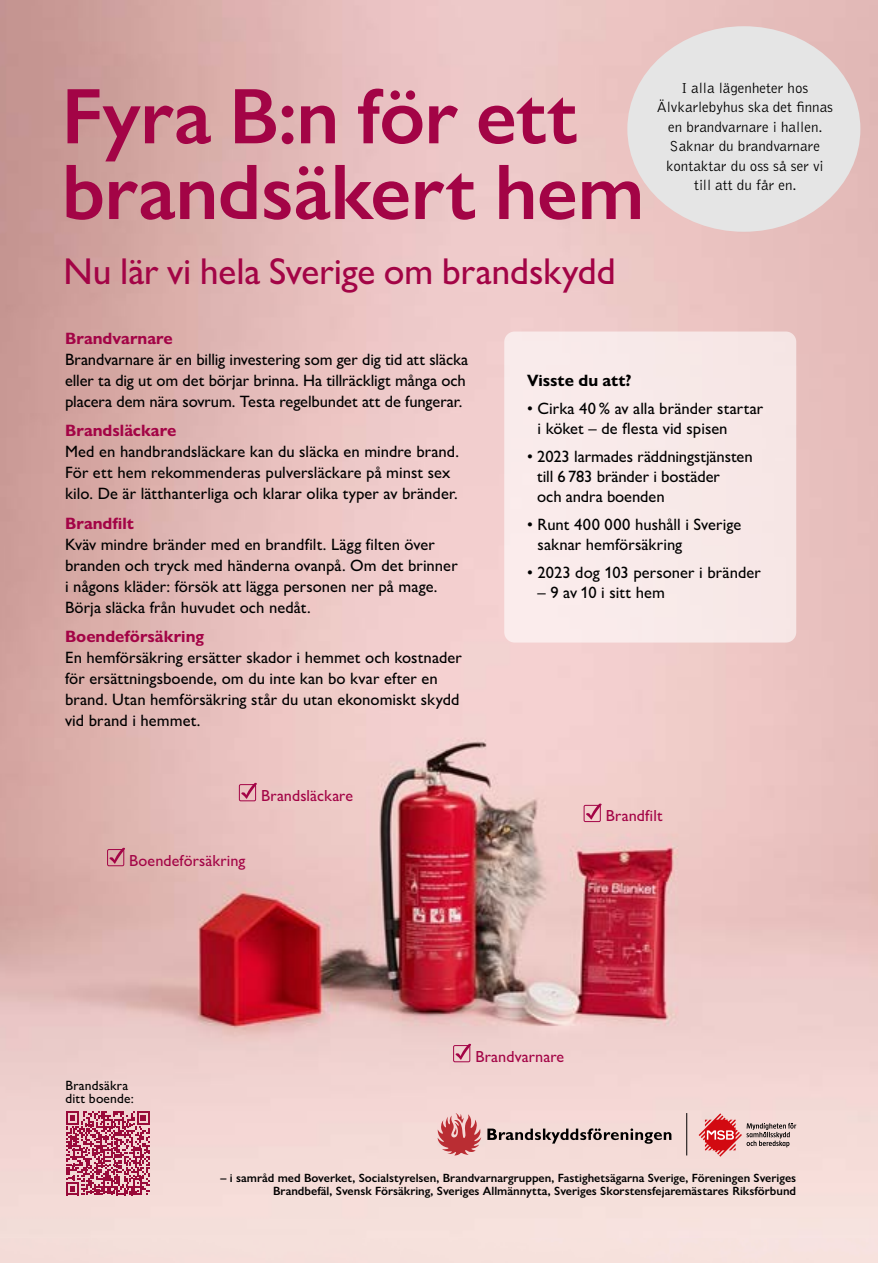
<style>
.page{position:relative;width:893px;height:1263px;background:#fff}
.page>*{position:absolute;margin:0;border:0;box-sizing:border-box;transform-origin:0 0}
.Bilder{font:600 79.35px/75.8px "Gill Sans Nova";letter-spacing:-.005em;color:#a30446}
.Bilder-2{font:500 37.5px "Gill Sans Nova";letter-spacing:-.005em;color:#a30446}
.Bilder-3{font:500 16.5px/21px "Gill Sans Nova";letter-spacing:.005em;color:#000}
.Bilder-4{font:700 16.5px "Gill Sans Nova";letter-spacing:-.005em;color:#000}
.Bilder-5{font:500 16.05px "Gill Sans Nova";letter-spacing:.005em;color:#a30446}
.t1{font:300 15px/19.5px "Bell Gothic Std";color:#000;text-align:center}
.Bilder-6{font:500 13.5px/13.5px "Gill Sans Nova";letter-spacing:.015em;color:#000}
.Bilder-7{font:600 12px/13.5px "Gill Sans Nova";color:#000;text-align:right}
.s1{font-weight:700;color:#a30446}
</style>
<div class="page">
<img style="left:0;top:0;width:877px;height:1263px">
<div style="left:584px;top:805px;width:17px;height:17px;border:1px solid #a30446"></div>
<svg style="left:586px;top:803px;width:16px;height:17px"></svg>
<div style="left:239px;top:784px;width:17px;height:17px;border:1px solid #a30446"></div>
<svg style="left:241px;top:783px;width:16px;height:16px"></svg>
<div style="left:107px;top:849px;width:17px;height:17px;border:1px solid #a30446"></div>
<svg style="left:109px;top:848px;width:16px;height:16px"></svg>
<div style="left:453px;top:1045px;width:17px;height:17px;border:1px solid #a30446"></div>
<svg style="left:455px;top:1044px;width:16px;height:16px"></svg>
<div style="left:504px;top:331px;width:292px;height:311px;background:#f8eae9;border-radius:10px"></div>
<svg style="left:487px;top:1128px;width:184px;height:16px;background:#a99895"></svg>
<svg style="left:438px;top:1113px;width:43px;height:42px;background:#d47a7c"></svg>
<svg style="left:699px;top:1113px;width:97px;height:44px;background:#dca4a3"></svg>
<hr style="left:686px;top:1113px;width:1px;height:42px;background:#000">
<svg style="left:66px;top:1111px;width:84px;height:84px;background:#c0657e"></svg>
<div style="left:627px;top:26px;width:233px;height:206px;background:#e5e5e5;border-radius:50%"></div>
<p class="Bilder" style="left:62px;top:78px;width:584px">Fyra B:n för ett brandsäkert hem</p>
<p class="Bilder-2" style="left:63px;top:248px;width:554px">Nu lär vi hela Sverige om brandskydd</p>
<p class="t1" style="left:681px;top:79px;width:129px">I alla lägenheter hos</p>
<p class="t1" style="left:657px;top:98px;width:178px">Älvkarlebyhus ska det finnas en brandvarnare i hallen.<br>Saknar du brandvarnare kontaktar du oss så ser vi till att du får en.</p>
<p class="Bilder-3" style="left:65px;top:327px;width:405px"><span class="s1">Brandvarnare<br></span>Brandvarnare är en billig investering som ger dig tid att släcka eller ta dig ut om det börjar brinna. Ha tillräckligt många och placera dem nära sovrum. Testa regelbundet att de fungerar.</p>
<p class="Bilder-3" style="left:65px;top:420px;width:395px"><span class="s1">Brandsläckare<br></span>Med en handbrandsläckare kan du släcka en mindre brand.<br>För ett hem rekommenderas pulversläckare på minst sex kilo. De är lätthanterliga och klarar olika typer av bränder.</p>
<p class="Bilder-3" style="left:65px;top:512px;width:394px"><span class="s1">Brandfilt<br></span>Kväv mindre bränder med en brandfilt. Lägg filten över branden och tryck med händerna ovanpå. Om det brinner i någons kläder: försök att lägga personen ner på mage.<br>Börja släcka från huvudet och nedåt.</p>
<p class="Bilder-3" style="left:65px;top:626px;width:398px"><span class="s1">Boendeförsäkring<br></span>En hemförsäkring ersätter skador i hemmet och kostnader för ersättningsboende, om du inte kan bo kvar efter en brand. Utan hemförsäkring står du utan ekonomiskt skydd vid brand i hemmet.</p>
<p class="Bilder-5" style="left:261px;top:785px;width:94px">Brandsläckare</p>
<p class="Bilder-5" style="left:129px;top:851px;width:118px">Boendeförsäkring</p>
<p class="Bilder-4" style="left:527px;top:370px;width:106px">Visste du att?</p>
<p class="Bilder-3" style="left:538px;top:398px;width:227px;line-height:19.8px;text-indent:-10px">• Cirka 40 % av alla bränder startar i köket – de flesta vid spisen</p>
<p class="Bilder-3" style="left:537px;top:446px;width:217px;line-height:19.8px;text-indent:-10px">• 2023 larmades räddningstjänsten till 6 783 bränder i bostäder<br>och andra boenden</p>
<p class="Bilder-3" style="left:538px;top:514px;width:205px;line-height:19.8px;text-indent:-10px">• Runt 400 000 hushåll i Sverige saknar hemförsäkring</p>
<p class="Bilder-3" style="left:527px;top:562px;width:235px">• 2023 dog 103 personer i bränder</p>
<p class="Bilder-3" style="left:538px;top:581px;width:129px">– 9 av 10 i sitt hem</p>
<p class="Bilder-5" style="left:606px;top:806px;width:58px">Brandfilt</p>
<p class="Bilder-6" style="left:65px;top:1078px;width:70px">Brandsäkra ditt boende:</p>
<p class="Bilder-5" style="left:475px;top:1046px;width:90px">Brandvarnare</p>
<p class="Bilder-7" style="left:220px;top:1171px;width:577px">– i samråd med Boverket, Socialstyrelsen, Brandvarnargruppen, Fastighetsägarna Sverige, Föreningen Sveriges<br>Brandbefäl, Svensk Försäkring, Sveriges Allmännytta, Sveriges Skorstensfejaremästares Riksförbund</p>
</div>
